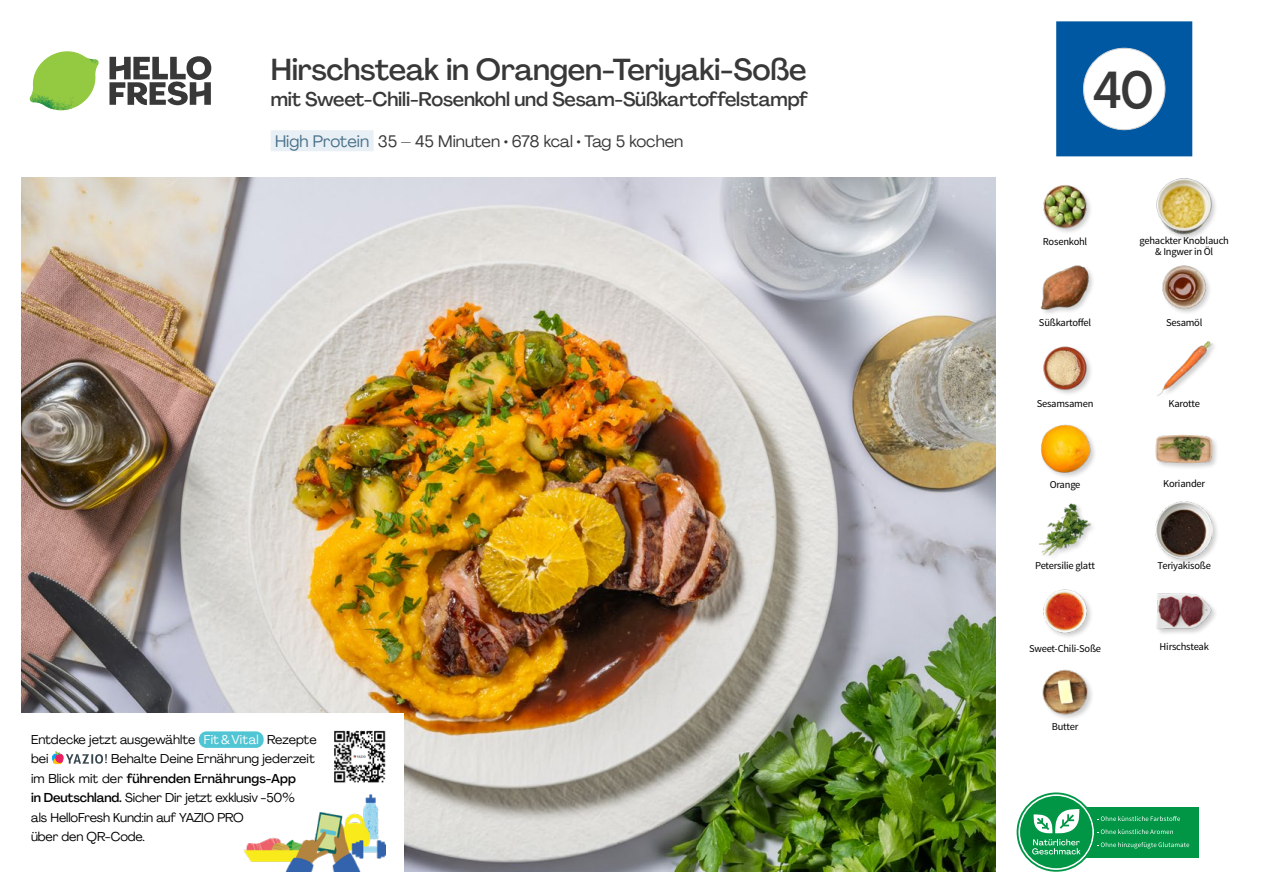
<style>
.page{position:relative;width:1263px;height:893px;background:#fff}
.page>*{position:absolute;margin:0;border:0;box-sizing:border-box;transform-origin:0 0}
.t1{font:500 51.3px "Agrandir";color:#383839;scale:.93 1}
.t2{font:500 30px "Agrandir";letter-spacing:-.01em;color:#383839}
.t3{font:500 19.5px "Agrandir";letter-spacing:-.01em;color:#383839}
.t4{font:16.5px "Agrandir";color:#383839}
.t5{font:12.75px/19.5px "Agrandir";letter-spacing:-.005em;color:#000}
.t6{font:10.5px/10.5px "Source Sans Pro";letter-spacing:-.02em;color:#000;text-align:center}
.s1{color:#48718a}
.s2{color:#fff}
.s3{font-weight:500}
</style>
<div class="page">
<svg style="left:109px;top:56px;width:102px;height:49px"></svg>
<svg style="left:34px;top:51px;width:62px;height:41px"></svg>
<img style="left:67px;top:51px;width:32px;height:27px">
<img style="left:33px;top:74px;width:59px;height:11px">
<img style="left:30px;top:78px;width:60px;height:32px">
<img style="left:65px;top:85px;width:27px;height:25px">
<img style="left:1043px;top:185px;width:48px;height:47px">
<div style="left:1156px;top:177px;width:62px;height:63px;background:#000;opacity:.2"></div>
<img style="left:1156px;top:177px;width:57px;height:57px">
<img style="left:1162px;top:265px;width:48px;height:48px">
<img style="left:1040px;top:265px;width:53px;height:49px">
<img style="left:1043px;top:346px;width:48px;height:48px">
<img style="left:1157px;top:341px;width:56px;height:55px">
<div style="left:1155px;top:500px;width:65px;height:65px;background:#000;opacity:.2"></div>
<img style="left:1155px;top:501px;width:58px;height:57px">
<div style="left:1156px;top:592px;width:62px;height:44px;background:#000;opacity:.2"></div>
<img style="left:1156px;top:592px;width:57px;height:44px">
<img style="left:1042px;top:669px;width:50px;height:50px">
<img style="left:1043px;top:589px;width:48px;height:48px">
<img style="left:1039px;top:503px;width:54px;height:53px">
<img style="left:1041px;top:424px;width:53px;height:53px">
<div style="left:1155px;top:433px;width:64px;height:37px;background:#000;opacity:.2"></div>
<img style="left:1155px;top:433px;width:58px;height:37px">
<div style="left:271px;top:130px;width:102px;height:21px;background:#e8eff5"></div>
<div style="left:1083px;top:807px;width:116px;height:50px;background:#009645"></div>
<svg style="left:1016px;top:792px;width:173px;height:80px"></svg>
<img style="left:21px;top:177px;width:974px;height:695px">
<div style="left:1056px;top:21px;width:136px;height:135px;background:#0057a2"></div>
<div style="left:1083px;top:48px;width:82px;height:82px;background:#fff;border-radius:50%"></div>
<div style="left:1083px;top:48px;width:82px;height:82px;border:1px solid #d1d3d4;border-radius:50%"></div>
<div style="left:0;top:713px;width:403px;height:180px;background:#fff"></div>
<div style="left:199px;top:731px;width:65px;height:17px;background:#50c5d4;border-radius:8px"></div>
<svg style="left:52px;top:751px;width:51px;height:13px"></svg>
<img style="left:334px;top:730px;width:52px;height:47px">
<img style="left:243px;top:777px;width:143px;height:95px">
<h2 class="t2" style="left:271px;top:51px;width:537px">Hirschsteak in Orangen-Teriyaki-Soße</h2>
<h3 class="t3" style="left:271px;top:87px;width:539px">mit Sweet-Chili-Rosenkohl und Sesam-Süßkartoffelstampf</h3>
<p class="t4" style="left:275px;top:131px;width:410px"><span class="s1">High Protein</span> 35 – 45 Minuten • 678 kcal • Tag 5 kochen</p>
<p class="t5" style="left:31px;top:729px;width:287px">Entdecke jetzt ausgewählte <span class="s2">Fit &amp;Vital</span> Rezepte bei</p>
<p class="t5" style="left:31px;top:749px;width:285px;text-indent:74px">! Behalte Deine Ernährung jederzeit im Blick mit der <span class="s3">führenden Ernährungs-App<br>in Deutschland.</span> Sicher Dir jetzt exklusiv -50%<br>als HelloFresh Kund:in auf YAZIO PRO<br>über den QR-Code.</p>
<h1 class="t1" style="left:1093px;top:58px;width:67px">40</h1>
<p class="t6" style="left:1043px;top:236px;width:46px">Rosenkohl</p>
<p class="t6" style="left:1139px;top:236px;width:91px">gehackter Knoblauch &amp; Ingwer in Öl</p>
<p class="t6" style="left:1039px;top:317px;width:54px">Süßkartoffel</p>
<p class="t6" style="left:1166px;top:317px;width:38px">Sesamöl</p>
<p class="t6" style="left:1037px;top:398px;width:58px">Sesamsamen</p>
<p class="t6" style="left:1168px;top:398px;width:33px">Karotte</p>
<p class="t6" style="left:1050px;top:479px;width:32px">Orange</p>
<p class="t6" style="left:1163px;top:479px;width:44px">Koriander</p>
<p class="t6" style="left:1035px;top:560px;width:61px">Petersilie glatt</p>
<p class="t6" style="left:1158px;top:560px;width:55px">Teriyakisoße</p>
<p class="t6" style="left:1029px;top:643px;width:74px">Sweet-Chili-Soße</p>
<p class="t6" style="left:1160px;top:641px;width:51px">Hirschsteak</p>
<p class="t6" style="left:1052px;top:722px;width:28px">Butter</p>
</div>
